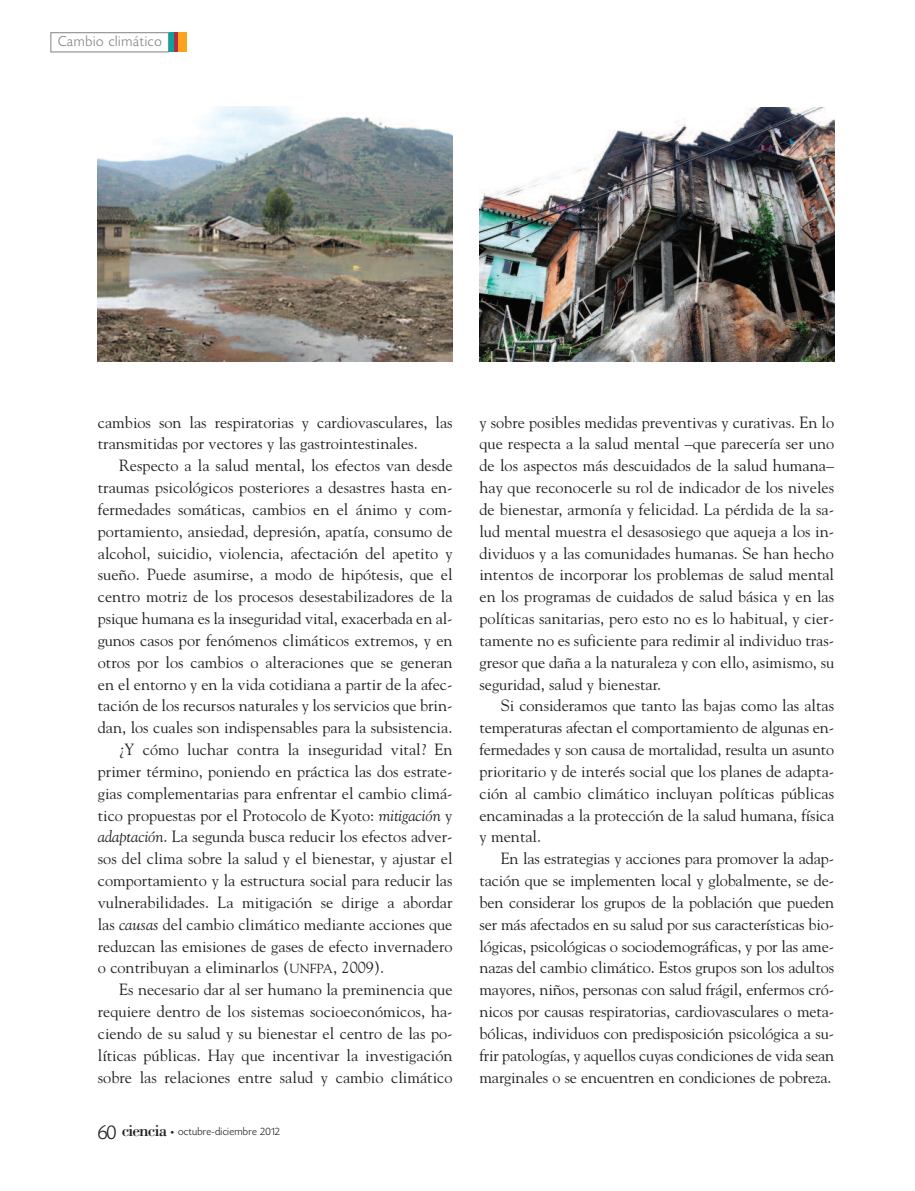
<style>
.page{position:relative;width:915px;height:1191px;background:#fff}
.page>*{position:absolute;margin:0;border:0;box-sizing:border-box;transform-origin:0 0}
.t1{font:17.25px "Bodoni";letter-spacing:-.05em;color:#231f20}
.t2{font:16.2px/21.8px "Goudy";color:#231f20;text-align:justify}
.t3{font:300 15px "Today HEF";letter-spacing:.045em;color:#808285}
.t4{font:300 11.25px "Today HEF";letter-spacing:.025em;color:#231f20}
.s1{font-style:italic}
.s2{font-size:13.05px}
.s3{font-family:"Today HEF";font-weight:300;font-size:21px}
.s4{font-family:"Officina Sans";font-weight:400;font-size:7.5px}
</style>
<div class="page">
<div style="left:50px;top:32px;width:119px;height:20px;border:1px solid #808285"></div>
<div style="left:182px;top:32px;width:5px;height:20px;background:#f9a31e"></div>
<hr style="left:178px;top:32px;width:4px;height:20px;background:#f9a31e">
<div style="left:173px;top:32px;width:5px;height:20px;background:#bb2945"></div>
<hr style="left:169px;top:32px;width:4px;height:20px;background:#00a99b">
<img style="left:98px;top:106px;width:354px;height:256px">
<img style="left:479px;top:107px;width:354px;height:254px">
<p class="t3" style="left:58px;top:35px;width:105px">Cambio climático</p>
<p class="t2" style="left:98px;top:411px;width:356px">cambios son las respiratorias y cardiovasculares, las transmitidas por vectores y las gastrointestinales.</p>
<p class="t2" style="left:119px;top:455px;width:335px">Respecto a la salud mental, los efectos van desde</p>
<p class="t2" style="left:98px;top:476px;width:356px">traumas psicológicos posteriores a desastres hasta en-</p>
<p class="t2" style="left:98px;top:498px;width:356px">fermedades somáticas, cambios en el ánimo y com-</p>
<p class="t2" style="left:98px;top:520px;width:356px">portamiento, ansiedad, depresión, apatía, consumo de</p>
<p class="t2" style="left:98px;top:542px;width:356px">alcohol, suicidio, violencia, afectación del apetito y</p>
<p class="t2" style="left:98px;top:564px;width:356px">sueño. Puede asumirse, a modo de hipótesis, que el</p>
<p class="t2" style="left:98px;top:586px;width:356px">centro motriz de los procesos desestabilizadores de la</p>
<p class="t2" style="left:98px;top:607px;width:356px">psique humana es la inseguridad vital, exacerbada en al-</p>
<p class="t2" style="left:98px;top:629px;width:356px">gunos casos por fenómenos climáticos extremos, y en</p>
<p class="t2" style="left:98px;top:651px;width:356px">otros por los cambios o alteraciones que se generan</p>
<p class="t2" style="left:98px;top:673px;width:356px">en el entorno y en la vida cotidiana a partir de la afec-</p>
<p class="t2" style="left:98px;top:695px;width:356px">tación de los recursos naturales y los servicios que brin-</p>
<p class="t2" style="left:98px;top:716px;width:356px">dan, los cuales son indispensables para la subsistencia.</p>
<p class="t2" style="left:119px;top:738px;width:335px">¿Y cómo luchar contra la inseguridad vital? En</p>
<p class="t2" style="left:98px;top:760px;width:356px">primer término, poniendo en práctica las dos estrate-</p>
<p class="t2" style="left:98px;top:782px;width:356px">gias complementarias para enfrentar el cambio climá-</p>
<p class="t2" style="left:98px;top:804px;width:356px">tico propuestas por el Protocolo de Kyoto: <span class="s1">mitigación</span> y</p>
<p class="t2" style="left:98px;top:826px;width:356px"><span class="s1">adaptación</span>. La segunda busca reducir los efectos adver-</p>
<p class="t2" style="left:98px;top:847px;width:356px">sos del clima sobre la salud y el bienestar, y ajustar el</p>
<p class="t2" style="left:98px;top:869px;width:356px">comportamiento y la estructura social para reducir las</p>
<p class="t2" style="left:98px;top:891px;width:356px">vulnerabilidades. La mitigación se dirige a abordar</p>
<p class="t2" style="left:98px;top:913px;width:356px">las <span class="s1">causas</span> del cambio climático mediante acciones que</p>
<p class="t2" style="left:98px;top:935px;width:356px">reduzcan las emisiones de gases de efecto invernadero</p>
<p class="t2" style="left:98px;top:957px;width:288px">o contribuyan a eliminarlos (<span class="s2">UNFPA</span>, 2009).</p>
<p class="t2" style="left:119px;top:978px;width:335px">Es necesario dar al ser humano la preminencia que</p>
<p class="t2" style="left:98px;top:1000px;width:356px">requiere dentro de los sistemas socioeconómicos, ha-</p>
<p class="t2" style="left:98px;top:1022px;width:356px">ciendo de su salud y su bienestar el centro de las po-</p>
<p class="t2" style="left:98px;top:1044px;width:356px">líticas públicas. Hay que incentivar la investigación</p>
<p class="t2" style="left:98px;top:1066px;width:356px">sobre las relaciones entre salud y cambio climático</p>
<p class="t1" style="left:98px;top:1119px;width:71px"><span class="s3">60</span> ciencia</p>
<p class="t4" style="left:170px;top:1127px;width:111px"><span class="s4">•</span> octubre-diciembre 2012</p>
<p class="t2" style="left:479px;top:411px;width:356px">y sobre posibles medidas preventivas y curativas. En lo que respecta a la salud mental –que parecería ser uno de los aspectos más descuidados de la salud humana– hay que reconocerle su rol de indicador de los niveles de bienestar, armonía y felicidad. La pérdida de la sa&shy;lud mental muestra el desasosiego que aqueja a los in&shy;dividuos y a las comunidades humanas. Se han hecho intentos de incorporar los problemas de salud mental en los programas de cuidados de salud básica y en las políticas sanitarias, pero esto no es lo habitual, y cier&shy;tamente no es suficiente para redimir al individuo tras&shy;gresor que daña a la naturaleza y con ello, asimismo, su seguridad, salud y bienestar.</p>
<p class="t2" style="left:479px;top:695px;width:356px;text-indent:21px">Si consideramos que tanto las bajas como las altas temperaturas afectan el comportamiento de algunas en&shy;fermedades y son causa de mortalidad, resulta un asunto prioritario y de interés social que los planes de adapta&shy;ción al cambio climático incluyan políticas públicas encaminadas a la protección de la salud humana, física y mental.</p>
<p class="t2" style="left:479px;top:847px;width:356px;text-indent:21px">En las estrategias y acciones para promover la adap&shy;tación que se implementen local y globalmente, se de&shy;ben considerar los grupos de la población que pueden ser más afectados en su salud por sus características bio&shy;lógicas, psicológicas o sociodemográficas, y por las ame&shy;nazas del cambio climático. Estos grupos son los adultos mayores, niños, personas con salud frágil, enfermos cró&shy;nicos por causas respiratorias, cardiovasculares o meta&shy;bólicas, individuos con predisposición psicológica a su&shy;frir patologías, y aquellos cuyas condiciones de vida sean marginales o se encuentren en condiciones de pobreza.</p>
</div>
